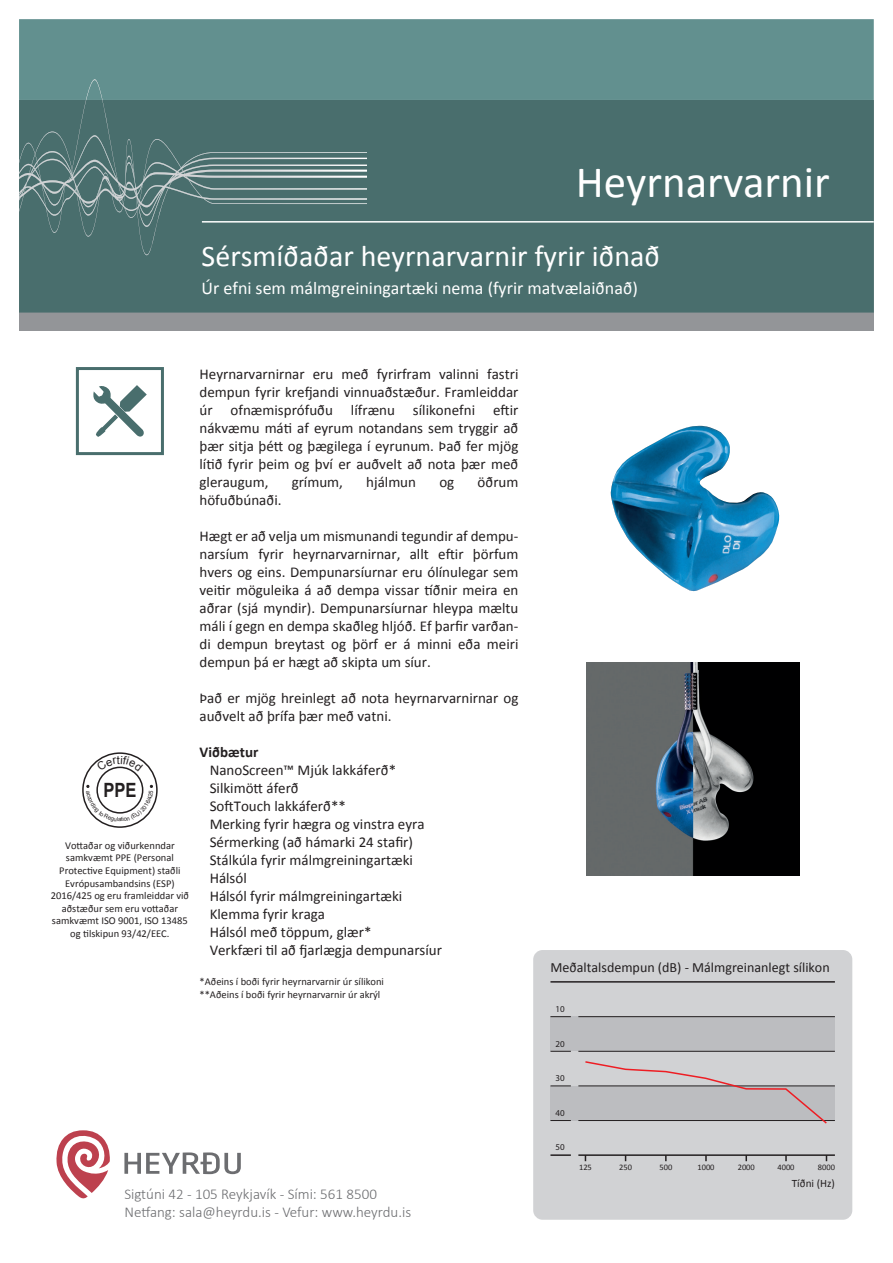
<style>
.page{position:relative;width:893px;height:1263px;background:#fff}
.page>*{position:absolute;margin:0;border:0;box-sizing:border-box;transform-origin:0 0}
.t1{font:45px "Calibri";color:#fff}
.t2{font:30px "Calibri";color:#fff}
.t3{font:700 19.65px "Arial";color:#231f20;scale:.84 1}
.t4{font:18px "Calibri";color:#fff}
.t5{font:15px/18px "Calibri";color:#231f20;text-align:justify}
.t6{font:300 15px/18px "Calibri";color:#6c6d70}
.t7{font:700 15px "Calibri";color:#231f20}
.t8{font:14.1px "Calibri";color:#231f20}
.t9{font:11.25px "Calibri";color:#231f20}
.t10{font:10.5px/12.6px "Calibri";color:#231f20}
.t11{font:9px "Myriad Pro";color:#231f20}
.t12{font:8.4px "Calibri";color:#231f20}
</style>
<div class="page">
<div style="left:19px;top:100px;width:855px;height:231px;background:#939598"></div>
<div style="left:19px;top:19px;width:855px;height:81px;background:#62908f"></div>
<div style="left:19px;top:100px;width:855px;height:213px;background:#496e6d"></div>
<hr style="left:202px;top:221px;width:672px;height:2px;background:#fff">
<div style="left:19px;top:79px;width:183px;height:21px;background:#62908f"></div>
<svg style="left:19px;top:100px;width:348px;height:155px;background:#547676"></svg>
<svg style="left:56px;top:1130px;width:54px;height:69px"></svg>
<svg style="left:124px;top:1152px;width:117px;height:22px"></svg>
<img style="left:611px;top:426px;width:169px;height:166px">
<svg style="left:93px;top:385px;width:54px;height:52px"></svg>
<div style="left:76px;top:367px;width:88px;height:88px;border:3px solid #496e6d"></div>
<div style="left:82px;top:752px;width:76px;height:76px;border:2px solid #231f20;border-radius:50%"></div>
<div style="left:533px;top:950px;width:319px;height:270px;background:#d1d2d4;border-radius:9px"></div>
<div style="left:550px;top:1086px;width:285px;height:34px;background:#bcbdc0"></div>
<div style="left:550px;top:1017px;width:285px;height:34px;background:#bcbdc0"></div>
<hr style="left:550px;top:981px;width:285px;height:1px;background:#231f20">
<hr style="left:578px;top:1016px;width:257px;height:1px;background:#231f20">
<hr style="left:578px;top:1051px;width:257px;height:1px;background:#231f20">
<hr style="left:578px;top:1085px;width:257px;height:1px;background:#231f20">
<hr style="left:578px;top:1120px;width:257px;height:1px;background:#231f20">
<hr style="left:578px;top:1154px;width:257px;height:2px;background:#231f20">
<svg style="left:584px;top:1061px;width:244px;height:63px"></svg>
<svg style="left:550px;top:1016px;width:21px;height:1px"></svg>
<svg style="left:550px;top:1051px;width:21px;height:1px"></svg>
<svg style="left:550px;top:1085px;width:21px;height:1px"></svg>
<svg style="left:550px;top:1120px;width:21px;height:1px"></svg>
<hr style="left:550px;top:1154px;width:21px;height:2px;background:#231f20">
<img style="left:586px;top:663px;width:213px;height:212px">
<svg style="left:86px;top:785px;width:67px;height:37px"></svg>
<svg style="left:96px;top:756px;width:47px;height:15px"></svg>
<h1 class="t1" style="left:576px;top:153px;width:256px">Heyrnarvarnir</h1>
<h2 class="t2" style="left:202px;top:237px;width:460px">Sérsmíðaðar heyrnarvarnir fyrir iðnað</h2>
<p class="t4" style="left:202px;top:276px;width:438px">Úr efni sem málmgreiningartæki nema (fyrir matvælaiðnað)</p>
<h3 class="t3" style="left:104px;top:777px;width:41px">PPE</h3>
<p class="t10" style="left:51px;top:839px;width:140px;text-align:center">Vottaðar og viðurkenndar samkvæmt PPE (Personal<br>Protective Equipment) staðli<br>Evrópusambandsins (ESP)<br>2016/425 og eru framleiddar við aðstæður sem eru vottaðar samkvæmt ISO 9001, ISO 13485 og tilskipun 93/42/EEC.</p>
<p class="t5" style="left:200px;top:365px;width:320px">Heyrnarvarnirnar eru með fyrirfram valinni fastri dempun fyrir krefjandi vinnuaðstæður. Framleiddar úr ofnæmisprófuðu lífrænu sílikonefni eftir nákvæmu máti af eyrum notandans sem tryggir að þær sitja þétt og þægilega í eyrunum. Það fer mjög lítið fyrir þeim og því er auðvelt að nota þær með gleraugum,</p>
<p class="t5" style="left:292px;top:473px;width:53px">grímum,</p>
<p class="t5" style="left:366px;top:473px;width:51px">hjálmun</p>
<p class="t5" style="left:439px;top:473px;width:16px">og</p>
<p class="t5" style="left:478px;top:473px;width:42px">öðrum</p>
<p class="t5" style="left:200px;top:491px;width:84px">höfuðbúnaði.</p>
<p class="t5" style="left:200px;top:527px;width:320px">Hægt er að velja um mismunandi tegundir af dempu&shy;narsíum fyrir heyrnarvarnirnar, allt eftir þörfum hvers og eins. Dempunarsíurnar eru ólínulegar sem veitir möguleika á að dempa vissar tíðnir meira en aðrar (sjá myndir). Dempunarsíurnar hleypa mæltu máli í gegn en dempa skaðleg hljóð. Ef þarfir varðan&shy;di dempun breytast og þörf er á minni eða meiri dempun þá er hægt að skipta um síur.</p>
<p class="t5" style="left:200px;top:689px;width:320px">Það er mjög hreinlegt að nota heyrnarvarnirnar og auðvelt að þrífa þær með vatni.</p>
<p class="t7" style="left:200px;top:742px;width:60px">Viðbætur</p>
<p class="t5" style="left:210px;top:761px;width:234px;text-align:left">NanoScreen™ Mjúk lakkáferð*<br>Silkimött áferð<br>SoftTouch lakkáferð**<br>Merking fyrir hægra og vinstra eyra<br>Sérmerking (að hámarki 24 stafir)<br>Stálkúla fyrir málmgreiningartæki<br>Hálsól<br>Hálsól fyrir málmgreiningartæki<br>Klemma fyrir kraga<br>Hálsól með töppum, glær*<br>Verkfæri til að fjarlægja dempunarsíur</p>
<p class="t10" style="left:200px;top:976px;width:186px">*Aðeins í boði fyrir heyrnarvarnir úr sílikoni **Aðeins í boði fyrir heyrnarvarnir úr akrýl</p>
<p class="t6" style="left:124px;top:1184px;width:288px">Sigtúni 42 - 105 Reykjavík - Sími: 561 8500<br>Netfang: sala@heyrdu.is - Vefur: www.heyrdu.is</p>
<p class="t8" style="left:550px;top:958px;width:281px">Meðaltalsdempun (dB) - Málmgreinanlegt sílikon</p>
<p class="t11" style="left:555px;top:1003px;width:11px">10</p>
<p class="t11" style="left:555px;top:1038px;width:11px">20</p>
<p class="t11" style="left:555px;top:1073px;width:11px">30</p>
<p class="t11" style="left:555px;top:1107px;width:11px">40</p>
<p class="t11" style="left:555px;top:1142px;width:11px">50</p>
<p class="t12" style="left:579px;top:1161px;width:14px">125</p>
<p class="t12" style="left:619px;top:1161px;width:14px">250</p>
<p class="t12" style="left:659px;top:1161px;width:14px">500</p>
<p class="t12" style="left:697px;top:1161px;width:19px">1000</p>
<p class="t12" style="left:738px;top:1161px;width:19px">2000</p>
<p class="t12" style="left:777px;top:1161px;width:19px">4000</p>
<p class="t12" style="left:818px;top:1161px;width:19px">8000</p>
<p class="t9" style="left:792px;top:1176px;width:45px">Tíðni (Hz)</p>
</div>
